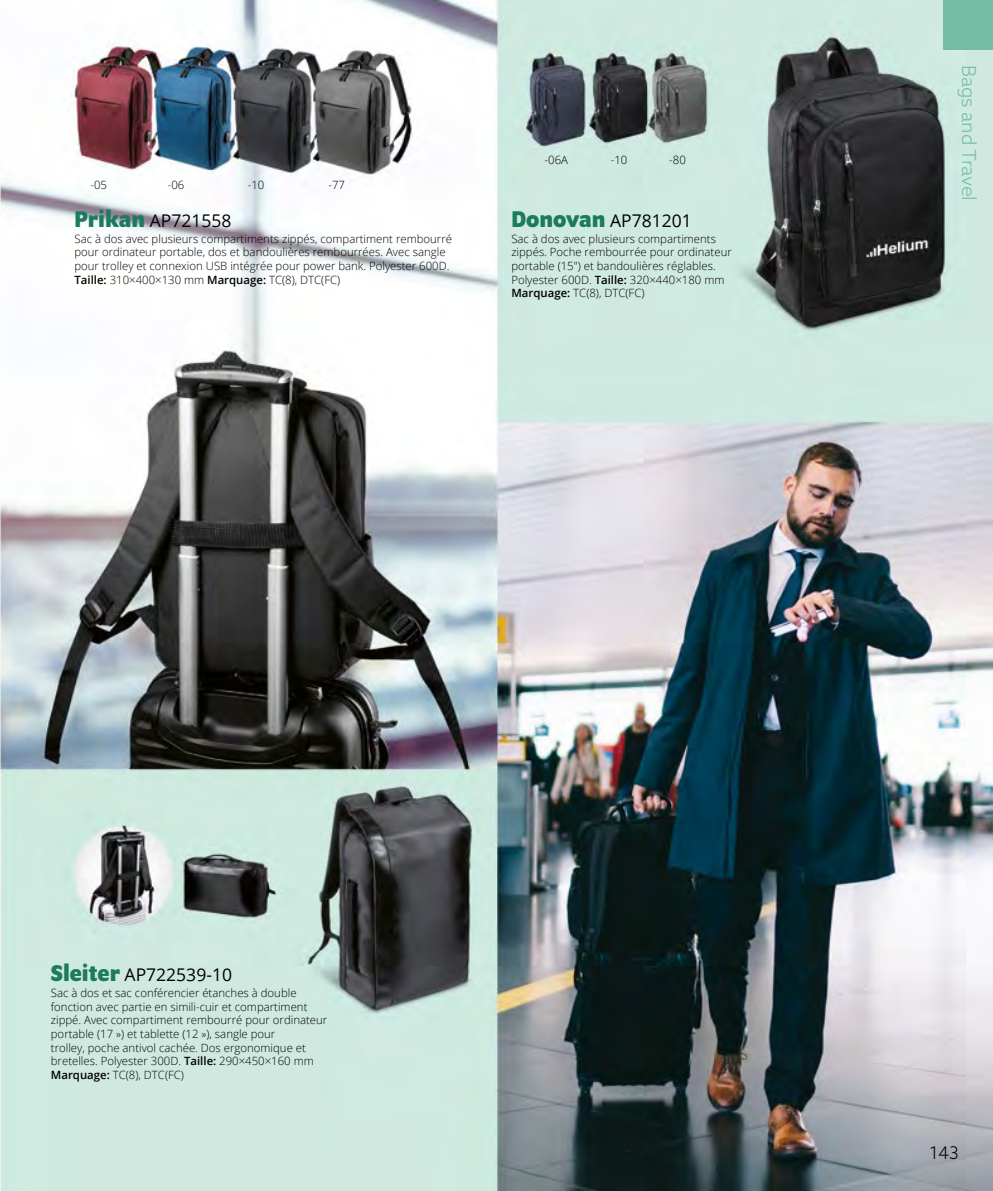
<style>
.page{position:relative;width:993px;height:1191px;background:#fff}
.page>*{position:absolute;margin:0;border:0;box-sizing:border-box;transform-origin:0 0}
.t1{font:300 19.25px "Azo Sans";color:#74bca4}
.t2{font:17.5px "Open Sans";color:#000}
.t3{font:300 17.5px "Azo Sans";color:#000}
.t4{font:300 11.38px/13.7px "Open Sans";color:#000}
.s1{font-family:"Program OT";font-weight:700;font-size:24.5px;color:#1c7b5c}
.s2{font-weight:600}
</style>
<div class="page">
<img style="left:0;top:0;width:992px;height:1191px">
<div style="left:942px;top:0;width:50px;height:50px;background:#74bca4"></div>
<p class="t4" style="left:90px;top:177px;width:18px">-05</p>
<p class="t4" style="left:168px;top:177px;width:18px">-06</p>
<p class="t4" style="left:248px;top:177px;width:18px">-10</p>
<p class="t4" style="left:328px;top:177px;width:18px">-77</p>
<h2 class="t2" style="left:74px;top:208px;width:158px"><span class="s1">Prikan</span> AP721558</h2>
<p class="t4" style="left:74px;top:231px;width:379px">Sac à dos avec plusieurs compartiments zippés, compartiment rembourré pour ordinateur portable, dos et bandoulières rembourrées. Avec sangle pour trolley et connexion USB intégrée pour power bank. Polyester 600D.<br><span class="s2">Taille:</span> 310×400×130 mm <span class="s2">Marquage:</span> TC(8), DTC(FC)</p>
<p class="t4" style="left:544px;top:152px;width:25px">-06A</p>
<p class="t4" style="left:610px;top:152px;width:18px">-10</p>
<p class="t4" style="left:669px;top:152px;width:18px">-80</p>
<h2 class="t2" style="left:511px;top:208px;width:182px"><span class="s1">Donovan</span> AP781201</h2>
<p class="t4" style="left:511px;top:231px;width:222px">Sac à dos avec plusieurs compartiments zippés. Poche rembourrée pour ordinateur portable (15") et bandoulières réglables.<br>Polyester 600D. <span class="s2">Taille:</span> 320×440×180 mm <span class="s2">Marquage:</span> TC(8), DTC(FC)</p>
<h1 class="t1" style="left:981px;top:64px;width:138px;rotate:90deg">Bags and Travel</h1>
<h2 class="t2" style="left:51px;top:962px;width:182px"><span class="s1">Sleiter</span> AP722539-10</h2>
<p class="t4" style="left:51px;top:985px;width:278px">Sac à dos et sac conférencier étanches à double fonction avec partie en simili-cuir et compartiment zippé. Avec compartiment rembourré pour ordinateur portable (17 ») et tablette (12 »), sangle pour<br>trolley, poche antivol cachée. Dos ergonomique et bretelles. Polyester 300D. <span class="s2">Taille:</span> 290×450×160 mm <span class="s2">Marquage:</span> TC(8), DTC(FC)</p>
<h2 class="t3" style="left:929px;top:1141px;width:31px">143</h2>
</div>
